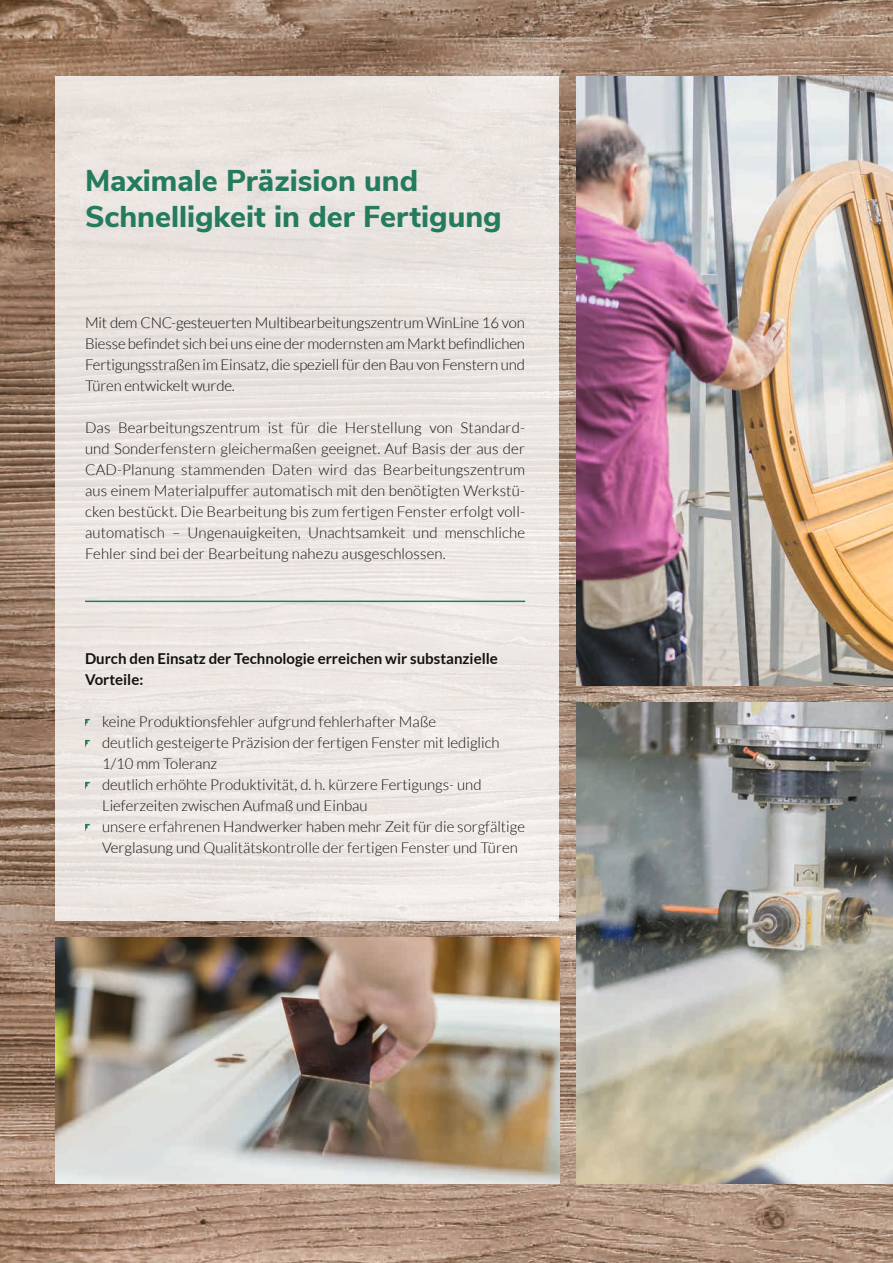
<style>
.page{position:relative;width:893px;height:1263px;background:#fff}
.page>*{position:absolute;margin:0;border:0;box-sizing:border-box;transform-origin:0 0}
.t1{font:800 30px/36px "Nunito Sans";color:#247b5e}
.t2{font:300 15px/21px "Lato";color:#11110f;text-align:justify}
.t3{font:700 15px/21px "Lato";color:#11110f}
</style>
<div class="page">
<img style="left:0;top:0;width:893px;height:1263px">
<div style="left:55px;top:76px;width:504px;height:844px;background:#ece6e2"></div>
<img style="left:576px;top:702px;width:317px;height:481px">
<img style="left:55px;top:937px;width:504px;height:246px">
<img style="left:576px;top:76px;width:317px;height:609px">
<svg style="left:85px;top:719px;width:5px;height:7px"></svg>
<svg style="left:85px;top:824px;width:5px;height:7px"></svg>
<svg style="left:85px;top:782px;width:5px;height:7px"></svg>
<svg style="left:85px;top:740px;width:5px;height:7px"></svg>
<hr style="left:85px;top:601px;width:440px;height:1px;background:#247b5e">
<h1 class="t1" style="left:85px;top:161px;width:418px">Maximale Präzision und<br>Schnelligkeit in der Fertigung</h1>
<p class="t2" style="left:85px;top:312px;width:441px">Mit dem CNC-gesteuerten Multibearbeitungszentrum WinLine 16 von Biesse befindet sich bei uns eine der modernsten am Markt befindlichen Fertigungsstraßen im Einsatz, die speziell für den Bau von Fenstern und Türen entwickelt wurde.</p>
<p class="t2" style="left:85px;top:417px;width:442px">Das Bearbeitungszentrum ist für die Herstellung von Standard&shy;und Sonderfenstern gleichermaßen geeignet. Auf Basis der aus der CAD-Planung stammenden Daten wird das Bearbeitungszentrum aus einem Materialpuffer automatisch mit den benötigten Werkstü&shy;cken bestückt. Die Bearbeitung bis zum fertigen Fenster erfolgt voll&shy;automatisch – Ungenauigkeiten, Unachtsamkeit und menschliche Fehler sind bei der Bearbeitung nahezu ausgeschlossen.</p>
<p class="t3" style="left:85px;top:648px;width:414px">Durch den Einsatz der Technologie erreichen wir substanzielle<br>Vorteile:</p>
<p class="t2" style="left:102px;top:711px;width:425px;text-align:left">keine Produktionsfehler aufgrund fehlerhafter Maße<br>deutlich gesteigerte Präzision der fertigen Fenster mit lediglich 1/10 mm Toleranz<br>deutlich erhöhte Produktivität, d. h. kürzere Fertigungs- und Lieferzeiten zwischen Aufmaß und Einbau<br>unsere erfahrenen Handwerker haben mehr Zeit für die sorgfältige Verglasung und Qualitätskontrolle der fertigen Fenster und Türen</p>
</div>
